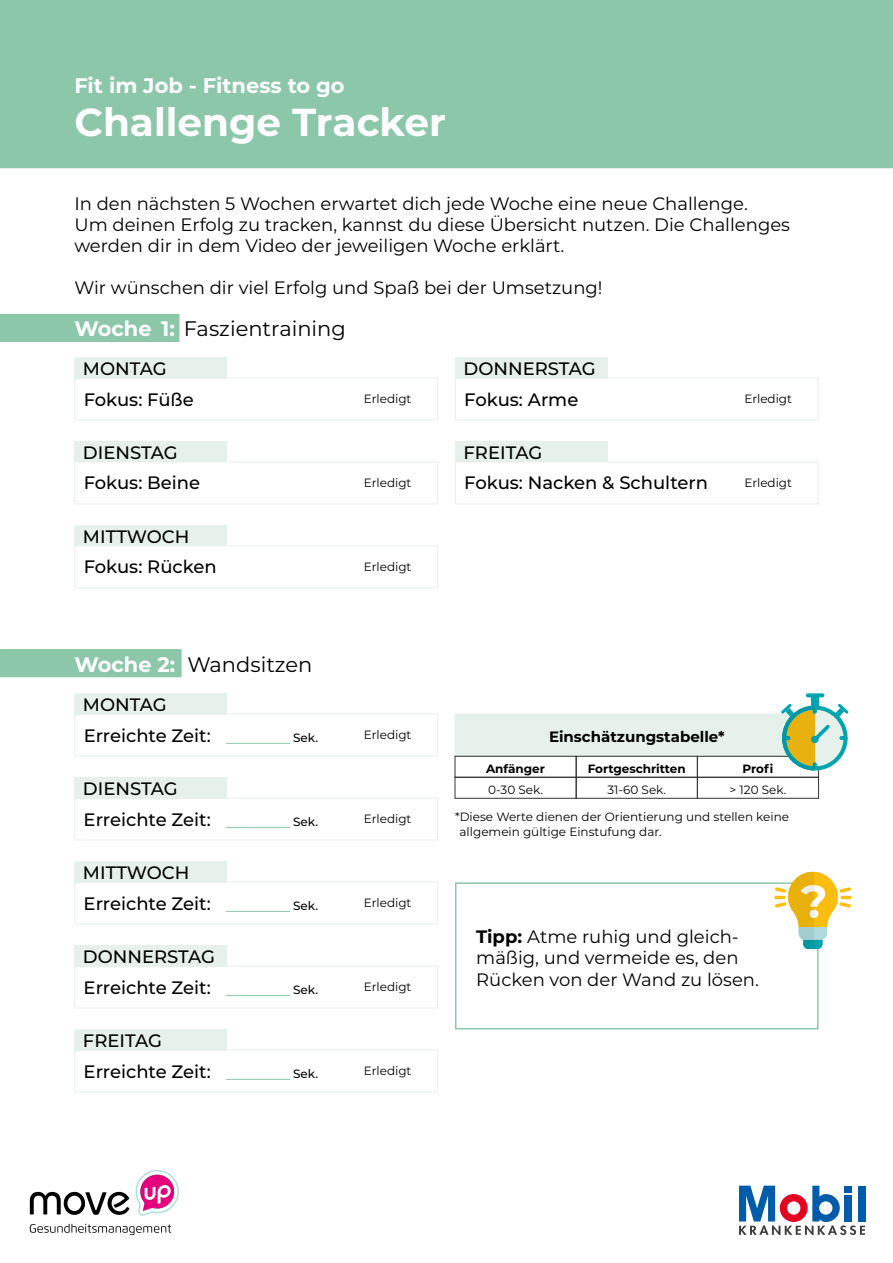
<style>
.page{position:relative;width:893px;height:1263px;background:#fff}
.page>*{position:absolute;margin:0;border:0;box-sizing:border-box;transform-origin:0 0}
.t1{font:700 39px "Montserrat";color:#fff}
.t2{font:21px "Montserrat";color:#000}
.t3{font:700 21px "Montserrat";color:#fff}
.t4{font:18px/21px "Montserrat";color:#000}
.t5{font:500 18px "Montserrat";color:#000}
.t6{font:700 15px "Montserrat";color:#000}
.t7{font:12px/14.4px "Montserrat";color:#000}
.t8{font:700 12px "Montserrat";color:#000}
.t9{font:500 12px "Montserrat";color:#000}
.s1{font-weight:700;color:#fff}
.s2{font-weight:700}
</style>
<div class="page">
<div style="left:1px;top:1px;width:891px;height:166px;background:#8cc7aa"></div>
<div style="left:0;top:0;width:893px;height:168px;border:2px solid #8cc7aa"></div>
<div style="left:455px;top:714px;width:364px;height:42px;background:#e6f1eb"></div>
<div style="left:455px;top:713px;width:364px;height:44px;border:1px solid #e6f1eb"></div>
<svg style="left:455px;top:377px;width:364px;height:44px"></svg>
<svg style="left:74px;top:377px;width:364px;height:44px"></svg>
<svg style="left:74px;top:713px;width:364px;height:44px"></svg>
<svg style="left:74px;top:965px;width:364px;height:44px"></svg>
<svg style="left:74px;top:797px;width:364px;height:44px"></svg>
<svg style="left:74px;top:1049px;width:364px;height:44px"></svg>
<svg style="left:74px;top:881px;width:364px;height:44px"></svg>
<div style="left:455px;top:357px;width:152px;height:21px;background:#e6f1eb"></div>
<div style="left:74px;top:357px;width:153px;height:21px;background:#e6f1eb"></div>
<div style="left:74px;top:693px;width:153px;height:21px;background:#e6f1eb"></div>
<div style="left:74px;top:945px;width:153px;height:21px;background:#e6f1eb"></div>
<div style="left:74px;top:777px;width:153px;height:21px;background:#e6f1eb"></div>
<div style="left:74px;top:1029px;width:153px;height:21px;background:#e6f1eb"></div>
<div style="left:74px;top:861px;width:153px;height:21px;background:#e6f1eb"></div>
<div style="left:455px;top:756px;width:122px;height:22px;border:1px solid #333"></div>
<div style="left:576px;top:756px;width:122px;height:22px;border:1px solid #333"></div>
<div style="left:697px;top:756px;width:122px;height:22px;border:1px solid #333"></div>
<svg style="left:455px;top:461px;width:364px;height:44px"></svg>
<svg style="left:74px;top:461px;width:364px;height:44px"></svg>
<svg style="left:74px;top:545px;width:364px;height:44px"></svg>
<div style="left:455px;top:441px;width:152px;height:20px;background:#e6f1eb"></div>
<div style="left:74px;top:441px;width:153px;height:20px;background:#e6f1eb"></div>
<div style="left:74px;top:525px;width:153px;height:20px;background:#e6f1eb"></div>
<hr style="left:226px;top:743px;width:64px;height:1px;background:#8cc7aa">
<hr style="left:226px;top:995px;width:64px;height:1px;background:#8cc7aa">
<hr style="left:226px;top:827px;width:64px;height:1px;background:#8cc7aa">
<hr style="left:226px;top:1079px;width:64px;height:1px;background:#8cc7aa">
<hr style="left:226px;top:911px;width:64px;height:1px;background:#8cc7aa">
<div style="left:455px;top:777px;width:122px;height:22px;border:1px solid #333"></div>
<div style="left:576px;top:777px;width:122px;height:22px;border:1px solid #333"></div>
<div style="left:697px;top:777px;width:122px;height:22px;border:1px solid #333"></div>
<div style="left:455px;top:882px;width:364px;height:147px;border:2px solid #8cc7aa"></div>
<svg style="left:774px;top:871px;width:77px;height:78px"></svg>
<div style="left:811px;top:697px;width:8px;height:10px;background:#00a5af"></div>
<svg style="left:806px;top:693px;width:18px;height:4px"></svg>
<svg style="left:781px;top:704px;width:67px;height:66px"></svg>
<svg style="left:30px;top:1224px;width:141px;height:11px"></svg>
<svg style="left:30px;top:1192px;width:99px;height:23px"></svg>
<svg style="left:135px;top:1170px;width:44px;height:46px"></svg>
<svg style="left:739px;top:1185px;width:126px;height:50px"></svg>
<div style="left:0;top:650px;width:181px;height:26px;background:#8cc7aa"></div>
<div style="left:0;top:649px;width:182px;height:28px;border:2px solid #8cc7aa"></div>
<div style="left:0;top:314px;width:179px;height:28px;background:#8cc7aa"></div>
<p class="t3" style="left:74px;top:70px;width:272px">Fit im Job - Fitness to go</p>
<h1 class="t1" style="left:74px;top:94px;width:373px">Challenge Tracker</h1>
<p class="t4" style="left:74px;top:193px;width:717px">In den nächsten 5 Wochen erwartet dich jede Woche eine neue Challenge.<br>Um deinen Erfolg zu tracken, kannst du diese Übersicht nutzen. Die Challenges werden dir in dem Video der jeweiligen Woche erklärt.</p>
<p class="t4" style="left:74px;top:277px;width:530px">Wir wünschen dir viel Erfolg und Spaß bei der Umsetzung!</p>
<p class="t2" style="left:74px;top:314px;width:273px"><span class="s1">Woche 1:</span> Faszientraining</p>
<p class="t5" style="left:83px;top:356px;width:85px">MONTAG</p>
<p class="t5" style="left:463px;top:356px;width:134px">DONNERSTAG</p>
<p class="t5" style="left:84px;top:387px;width:112px">Fokus: Füße</p>
<p class="t7" style="left:364px;top:391px;width:49px">Erledigt</p>
<p class="t5" style="left:464px;top:387px;width:116px">Fokus: Arme</p>
<p class="t5" style="left:83px;top:440px;width:96px">DIENSTAG</p>
<p class="t5" style="left:463px;top:440px;width:80px">FREITAG</p>
<p class="t5" style="left:84px;top:470px;width:118px">Fokus: Beine</p>
<p class="t5" style="left:83px;top:524px;width:108px">MITTWOCH</p>
<p class="t5" style="left:84px;top:554px;width:134px">Fokus: Rücken</p>
<p class="t7" style="left:364px;top:475px;width:49px">Erledigt</p>
<p class="t7" style="left:364px;top:559px;width:49px">Erledigt</p>
<p class="t5" style="left:464px;top:470px;width:245px">Fokus: Nacken &amp; Schultern</p>
<p class="t7" style="left:744px;top:391px;width:49px">Erledigt</p>
<p class="t7" style="left:744px;top:475px;width:49px">Erledigt</p>
<p class="t2" style="left:74px;top:650px;width:239px"><span class="s1">Woche 2:</span> Wandsitzen</p>
<p class="t5" style="left:83px;top:692px;width:85px">MONTAG</p>
<p class="t5" style="left:84px;top:723px;width:129px">Erreichte Zeit:</p>
<p class="t9" style="left:293px;top:730px;width:27px">Sek.</p>
<p class="t7" style="left:364px;top:727px;width:49px">Erledigt</p>
<p class="t6" style="left:549px;top:726px;width:177px">Einschätzungstabelle*</p>
<p class="t5" style="left:83px;top:776px;width:96px">DIENSTAG</p>
<p class="t5" style="left:84px;top:807px;width:129px">Erreichte Zeit:</p>
<p class="t9" style="left:293px;top:814px;width:27px">Sek.</p>
<p class="t5" style="left:83px;top:860px;width:108px">MITTWOCH</p>
<p class="t5" style="left:84px;top:891px;width:129px">Erreichte Zeit:</p>
<p class="t9" style="left:293px;top:898px;width:27px">Sek.</p>
<p class="t5" style="left:83px;top:944px;width:134px">DONNERSTAG</p>
<p class="t5" style="left:84px;top:975px;width:129px">Erreichte Zeit:</p>
<p class="t9" style="left:293px;top:982px;width:27px">Sek.</p>
<p class="t5" style="left:83px;top:1028px;width:80px">FREITAG</p>
<p class="t5" style="left:84px;top:1059px;width:129px">Erreichte Zeit:</p>
<p class="t9" style="left:293px;top:1066px;width:27px">Sek.</p>
<p class="t7" style="left:364px;top:811px;width:49px">Erledigt</p>
<p class="t7" style="left:364px;top:895px;width:49px">Erledigt</p>
<p class="t7" style="left:364px;top:979px;width:49px">Erledigt</p>
<p class="t7" style="left:364px;top:1063px;width:49px">Erledigt</p>
<p class="t8" style="left:486px;top:760px;width:60px">Anfänger</p>
<p class="t8" style="left:588px;top:760px;width:100px">Fortgeschritten</p>
<p class="t8" style="left:743px;top:760px;width:32px">Profi</p>
<p class="t7" style="left:488px;top:782px;width:56px">0-30 Sek.</p>
<p class="t7" style="left:607px;top:782px;width:60px">31-60 Sek.</p>
<p class="t7" style="left:730px;top:782px;width:58px">&gt; 120 Sek.</p>
<p class="t7" style="left:460px;top:809px;width:331px;text-indent:-4px">*Diese Werte dienen der Orientierung und stellen keine allgemein gültige Einstufung dar.</p>
<p class="t4" style="left:476px;top:925px;width:284px;line-height:21.6px"><span class="s2">Tipp:</span> Atme ruhig und gleich&shy;mäßig, und vermeide es, den<br>Rücken von der Wand zu lösen.</p>
</div>
